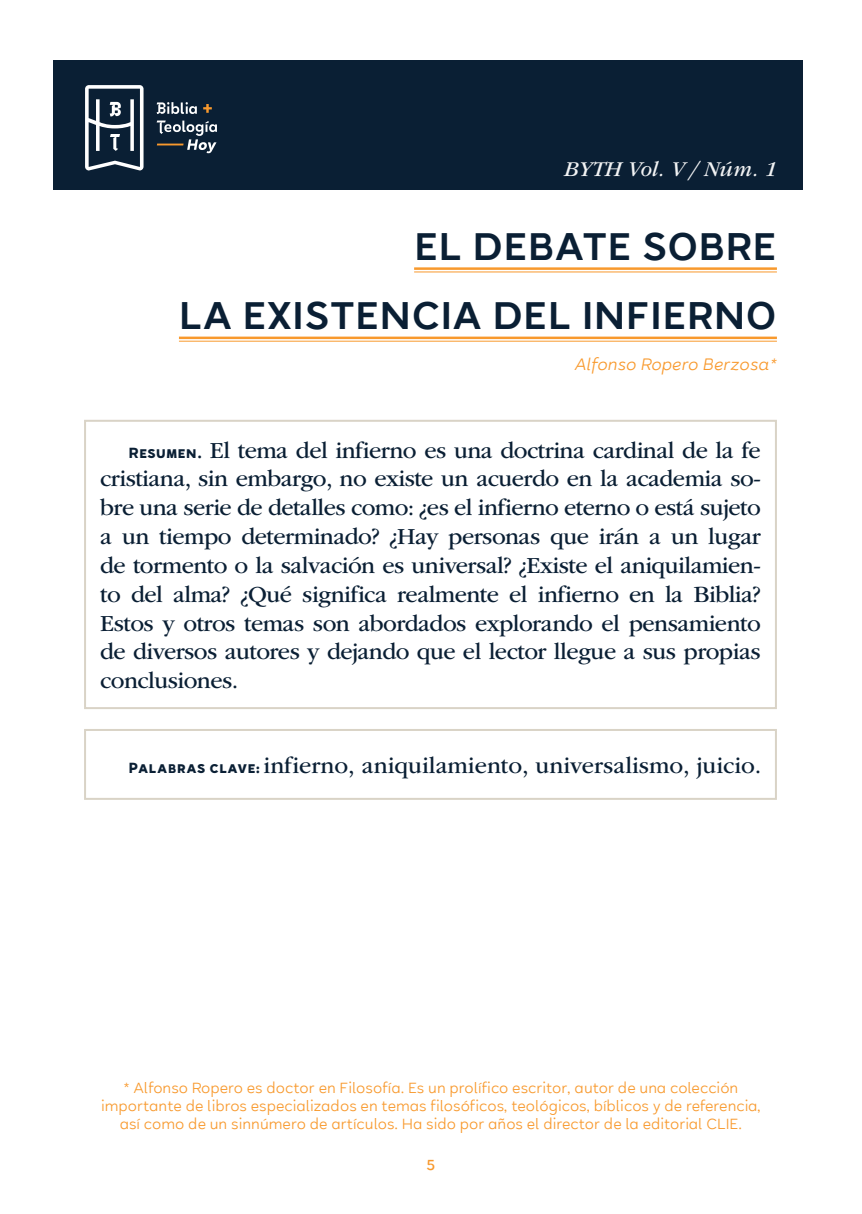
<style>
.page{position:relative;width:862px;height:1214px;background:#fff}
.page>*{position:absolute;margin:0;border:0;box-sizing:border-box;transform-origin:0 0}
.Título{font:600 42px "Halcyon";letter-spacing:.01em;color:#0a1f34}
.par{font:24px/28.8px "ITC Garamond Std";letter-spacing:-.02em;color:#0a1f34;text-align:justify}
.par-2{font:24px "ITC Garamond Std";color:#0a1f34}
.Cabeza_Der{font:italic 22px "ITC Garamond Std";color:#f2f3f4}
.Autor{font:italic 18px "Halcyon";color:#f8992d}
.t1{font:500 18px "Halcyon";color:#f8992d}
.Párrafo_autor{font:16px/18px "Halcyon";color:#f8992d;text-align:center}
.s1{font-family:"Halcyon";font-weight:700;font-size:16px}
</style>
<div class="page">
<div style="left:54px;top:60px;width:749px;height:129px;background:#0a1f34"></div>
<div style="left:84px;top:420px;width:693px;height:289px;border:2px solid #d9d3c6"></div>
<div style="left:84px;top:729px;width:693px;height:70px;border:2px solid #d9d3c6"></div>
<svg style="left:85px;top:85px;width:132px;height:85px"></svg>
<hr style="left:414px;top:267px;width:363px;height:3px;background:#f8992d">
<hr style="left:414px;top:271px;width:363px;height:1px;background:#f8992d">
<hr style="left:179px;top:336px;width:598px;height:3px;background:#f8992d">
<hr style="left:179px;top:341px;width:598px;height:1px;background:#f8992d">
<p class="Cabeza_Der" style="left:564px;top:157px;width:214px">BYTH Vol. V / Núm. 1</p>
<p class="Título" style="left:414px;top:215px;width:364px">EL DEBATE SOBRE</p>
<p class="Título" style="left:179px;top:284px;width:599px">LA EXISTENCIA DEL INFIERNO</p>
<p class="Autor" style="left:575px;top:351px;width:204px">Alfonso Ropero Berzosa*</p>
<p class="par" style="left:100px;top:436px;width:662px;text-indent:28px"><span class="s1">Resumen</span>. El tema del infierno es una doctrina cardinal de la fe cristiana, sin embargo, no existe un acuerdo en la academia so&shy;bre una serie de detalles como: ¿es el infierno eterno o está sujeto a un tiempo determinado? ¿Hay personas que irán a un lugar de tormento o la salvación es universal? ¿Existe el aniquilamien&shy;to del alma? ¿Qué significa realmente el infierno en la Biblia?<br>Estos y otros temas son abordados explorando el pensamiento de diversos autores y dejando que el lector llegue a sus propias conclusiones.</p>
<p class="par-2" style="left:129px;top:752px;width:634px"><span class="s1">Palabras clave:</span> infierno, aniquilamiento, universalismo, juicio.</p>
<p class="Párrafo_autor" style="left:101px;top:1077px;width:661px">* Alfonso Ropero es doctor en Filosofía. Es un prolífico escritor, autor de una colección importante de libros especializados en temas filosóficos, teológicos, bíblicos y de referencia, así como de un sinnúmero de artículos. Ha sido por años el director de la editorial CLIE.</p>
<p class="t1" style="left:426px;top:1150px;width:11px">5</p>
</div>
